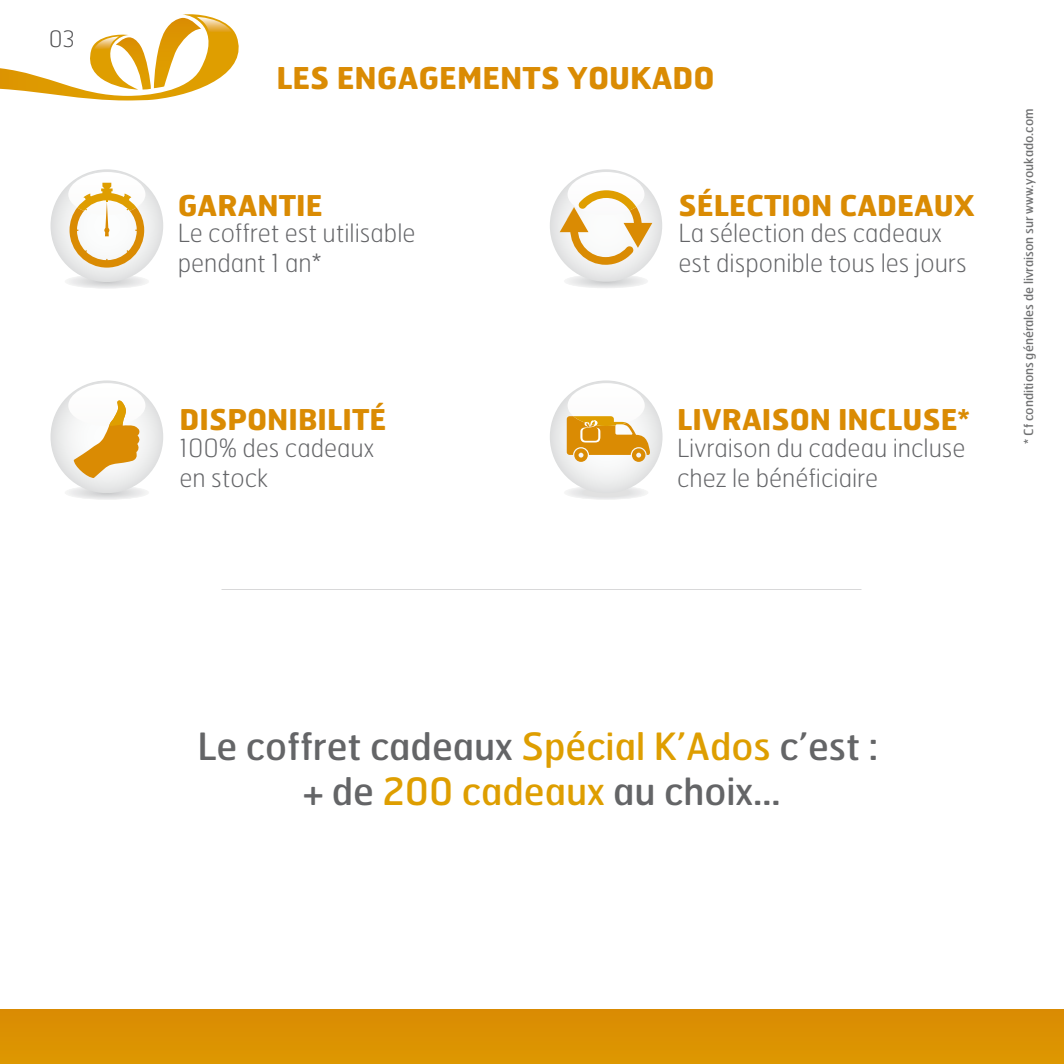
<style>
.page{position:relative;width:1064px;height:1064px;background:#fff}
.page>*{position:absolute;margin:0;border:0;box-sizing:border-box;transform-origin:0 0}
.t1{font:37.5px/45px "Hermes";color:#646567;text-align:center}
.t2{font:700 30px "Hermes";color:#da8b03}
.t3{font:700 28.5px "Hermes";color:#da8b03}
.t4{font:100 25px/30px "Hermes";color:#646568}
.t5{font:100 22.5px "Hermes";color:#4b4b4d}
.t6{font:12.5px "Hermes";color:#707172}
.s1{color:#de9e00}
</style>
<div class="page">
<div style="left:563px;top:485px;width:85px;height:14px;background:#f7f7f7;border-radius:50%"></div>
<div style="left:566px;top:486px;width:79px;height:13px;background:#f4f3f4;border-radius:50%"></div>
<div style="left:569px;top:486px;width:74px;height:12px;background:#f0f0f1;border-radius:50%"></div>
<div style="left:569px;top:486px;width:73px;height:12px;background:#f0f0f0;border-radius:50%"></div>
<div style="left:571px;top:486px;width:69px;height:12px;background:#ecedee;border-radius:50%"></div>
<div style="left:574px;top:487px;width:63px;height:10px;background:#eae9ea;border-radius:50%"></div>
<div style="left:578px;top:487px;width:56px;height:10px;background:#e6e7e7;border-radius:50%"></div>
<div style="left:578px;top:488px;width:55px;height:9px;background:#e5e6e7;border-radius:50%"></div>
<div style="left:581px;top:488px;width:49px;height:8px;background:#e1e2e3;border-radius:50%"></div>
<svg style="left:549px;top:380px;width:113px;height:113px"></svg>
<svg style="left:566px;top:383px;width:84px;height:78px"></svg>
<div style="left:563px;top:274px;width:85px;height:14px;background:#f6f6f6;border-radius:50%"></div>
<div style="left:567px;top:274px;width:77px;height:13px;background:#f2f3f3;border-radius:50%"></div>
<div style="left:567px;top:275px;width:77px;height:12px;background:#f1f2f2;border-radius:50%"></div>
<div style="left:570px;top:275px;width:70px;height:12px;background:#eeeeef;border-radius:50%"></div>
<div style="left:571px;top:275px;width:69px;height:12px;background:#edeeee;border-radius:50%"></div>
<div style="left:574px;top:276px;width:63px;height:10px;background:#eaeaeb;border-radius:50%"></div>
<div style="left:578px;top:276px;width:55px;height:10px;background:#e5e6e7;border-radius:50%"></div>
<div style="left:581px;top:277px;width:49px;height:8px;background:#e1e2e3;border-radius:50%"></div>
<div style="left:585px;top:277px;width:41px;height:7px;background:#dddedf;border-radius:50%"></div>
<div style="left:588px;top:278px;width:34px;height:6px;background:#d9dadb;border-radius:50%"></div>
<div style="left:589px;top:278px;width:33px;height:6px;background:#d8dadb;border-radius:50%"></div>
<hr style="left:592px;top:279px;width:27px;height:4px;background:#d5d6d7;border-radius:50%">
<hr style="left:596px;top:279px;width:19px;height:4px;background:#d0d1d2;border-radius:50%">
<div style="left:549px;top:169px;width:113px;height:113px;background:#e5e5e6;border-radius:56px"></div>
<svg style="left:559px;top:172px;width:93px;height:93px"></svg>
<div style="left:65px;top:485px;width:84px;height:14px;background:#f7f7f7;border-radius:50%"></div>
<div style="left:67px;top:486px;width:79px;height:13px;background:#f4f3f4;border-radius:50%"></div>
<div style="left:70px;top:486px;width:74px;height:12px;background:#f0f0f1;border-radius:50%"></div>
<div style="left:70px;top:486px;width:73px;height:12px;background:#f0f0f0;border-radius:50%"></div>
<div style="left:72px;top:486px;width:69px;height:12px;background:#ecedee;border-radius:50%"></div>
<div style="left:74px;top:487px;width:66px;height:11px;background:#ebebed;border-radius:50%"></div>
<div style="left:77px;top:487px;width:60px;height:10px;background:#e8e9e9;border-radius:50%"></div>
<div style="left:77px;top:487px;width:59px;height:10px;background:#e7e8e9;border-radius:50%"></div>
<div style="left:81px;top:488px;width:52px;height:9px;background:#e4e3e4;border-radius:50%"></div>
<div style="left:81px;top:488px;width:51px;height:8px;background:#e3e4e4;border-radius:50%"></div>
<div style="left:82px;top:488px;width:50px;height:8px;background:#e2e3e4;border-radius:50%"></div>
<div style="left:85px;top:488px;width:44px;height:8px;background:#dfdfe0;border-radius:50%"></div>
<div style="left:89px;top:489px;width:35px;height:6px;background:#dbdbdc;border-radius:50%"></div>
<div style="left:92px;top:490px;width:29px;height:5px;background:#d6d7d8;border-radius:50%"></div>
<hr style="left:96px;top:490px;width:21px;height:4px;background:#d3d3d4;border-radius:50%">
<hr style="left:97px;top:490px;width:20px;height:4px;background:#d1d2d3;border-radius:50%">
<hr style="left:99px;top:491px;width:15px;height:3px;background:#cecfcf;border-radius:50%">
<div style="left:50px;top:380px;width:113px;height:113px;background:#e6e7e7;border-radius:56px"></div>
<svg style="left:68px;top:383px;width:77px;height:95px"></svg>
<div style="left:65px;top:274px;width:84px;height:14px;background:#f7f7f7;border-radius:50%"></div>
<div style="left:67px;top:275px;width:79px;height:13px;background:#f4f3f4;border-radius:50%"></div>
<div style="left:70px;top:275px;width:74px;height:12px;background:#f0f0f1;border-radius:50%"></div>
<div style="left:70px;top:275px;width:73px;height:12px;background:#f0f0f0;border-radius:50%"></div>
<div style="left:72px;top:275px;width:69px;height:12px;background:#ecedee;border-radius:50%"></div>
<div style="left:73px;top:276px;width:68px;height:11px;background:#ececed;border-radius:50%"></div>
<div style="left:77px;top:276px;width:60px;height:10px;background:#e8e9e9;border-radius:50%"></div>
<div style="left:77px;top:276px;width:59px;height:10px;background:#e7e8e9;border-radius:50%"></div>
<div style="left:81px;top:277px;width:52px;height:9px;background:#e4e3e4;border-radius:50%"></div>
<div style="left:81px;top:277px;width:51px;height:9px;background:#e3e4e4;border-radius:50%"></div>
<div style="left:82px;top:277px;width:50px;height:8px;background:#e2e3e4;border-radius:50%"></div>
<div style="left:85px;top:277px;width:44px;height:8px;background:#dfdfe0;border-radius:50%"></div>
<div style="left:85px;top:278px;width:43px;height:7px;background:#dedfe0;border-radius:50%"></div>
<div style="left:89px;top:278px;width:35px;height:6px;background:#dbdbdc;border-radius:50%"></div>
<div style="left:92px;top:279px;width:29px;height:5px;background:#d6d7d8;border-radius:50%"></div>
<hr style="left:96px;top:279px;width:21px;height:4px;background:#d3d3d4;border-radius:50%">
<hr style="left:98px;top:280px;width:18px;height:3px;background:#d0d1d2;border-radius:50%">
<div style="left:50px;top:169px;width:113px;height:113px;background:#e6e7e7;border-radius:56px"></div>
<svg style="left:68px;top:172px;width:77px;height:95px"></svg>
<div style="left:0;top:1009px;width:1063px;height:54px;background:#db9102"></div>
<svg style="left:0;top:14px;width:239px;height:86px"></svg>
<p class="t5" style="left:49px;top:25px;width:27px">03</p>
<p class="t2" style="left:276px;top:58px;width:439px">LES ENGAGEMENTS YOUKADO</p>
<p class="t3" style="left:178px;top:186px;width:146px">GARANTIE</p>
<p class="t3" style="left:678px;top:186px;width:298px">SÉLECTION CADEAUX</p>
<p class="t4" style="left:178px;top:217px;width:239px">Le coffret est utilisable pendant 1 an*</p>
<p class="t4" style="left:678px;top:217px;width:289px">La sélection des cadeaux est disponible tous les jours</p>
<p class="t3" style="left:179px;top:401px;width:208px">DISPONIBILITÉ</p>
<p class="t3" style="left:677px;top:401px;width:294px">LIVRAISON INCLUSE*</p>
<p class="t4" style="left:179px;top:432px;width:196px">100% des cadeaux en stock</p>
<p class="t4" style="left:677px;top:432px;width:290px">Livraison du cadeau incluse chez le bénéficiaire</p>
<p class="t6" style="left:1020px;top:443px;width:336px;rotate:-90deg">* Cf conditions générales de livraison sur www.youkado.com</p>
<h1 class="t1" style="left:197px;top:722px;width:681px">Le coffret cadeaux <span class="s1">Spécial K’Ados</span> c’est : + de <span class="s1">200 cadeaux</span> au choix…</h1>
</div>
